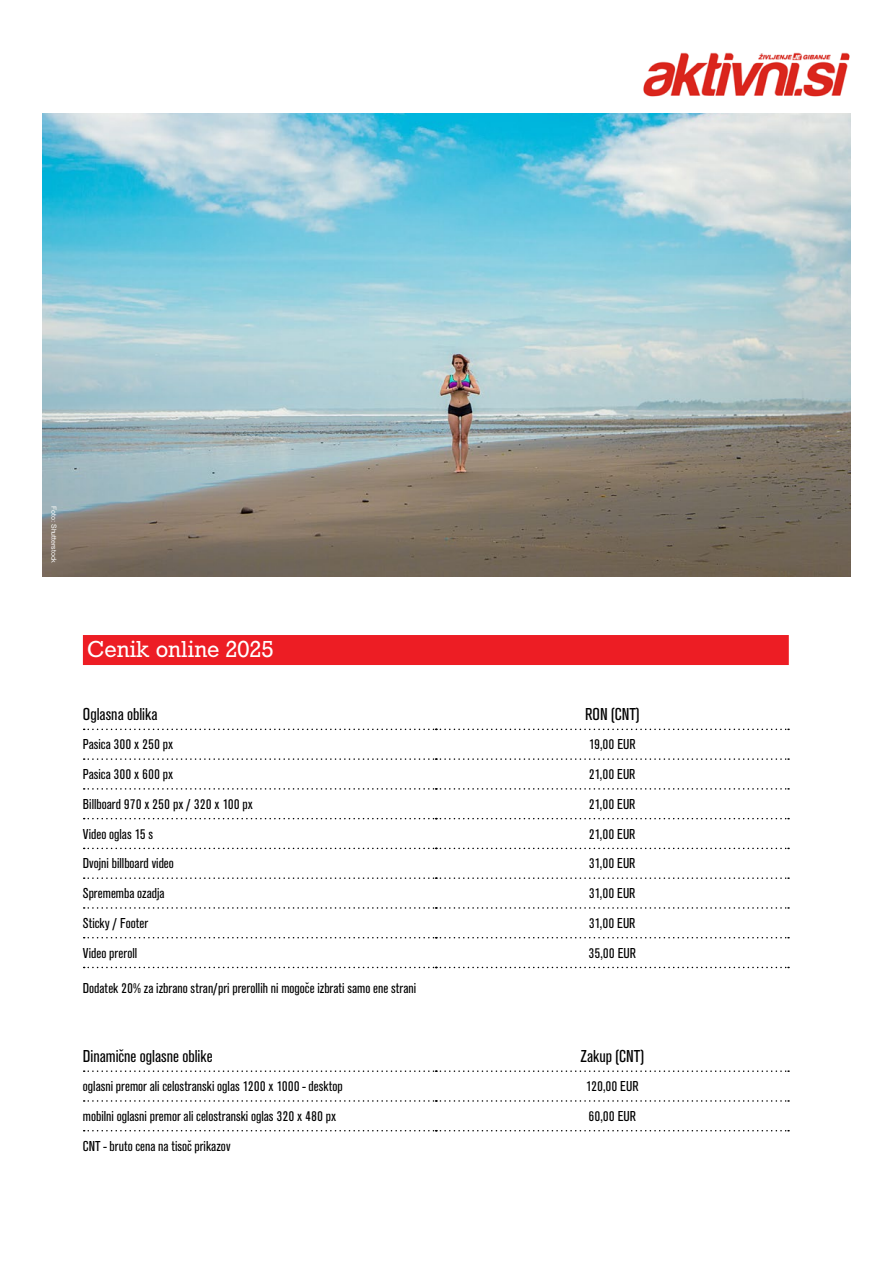
<style>
.page{position:relative;width:893px;height:1263px;background:#fff}
.page>*{position:absolute;margin:0;border:0;box-sizing:border-box;transform-origin:0 0}
.t1{font:24px "Roctus TCE";color:#fff}
.t2{font:18px "Accius TCE Regu Narr";color:#000}
.t3{font:15px "Accius TCE Regu Narr";color:#000}
.t4{font:7.5px "Nimbus San DCE";color:#fff}
</style>
<div class="page">
<img style="left:43px;top:113px;width:807px;height:463px">
<div style="left:83px;top:635px;width:706px;height:30px;background:#ed1d24"></div>
<img style="left:643px;top:52px;width:207px;height:45px">
<svg style="left:84px;top:729px;width:705px;height:1px"></svg>
<svg style="left:84px;top:758px;width:705px;height:2px"></svg>
<svg style="left:84px;top:788px;width:705px;height:2px"></svg>
<svg style="left:84px;top:818px;width:705px;height:1px"></svg>
<svg style="left:84px;top:848px;width:705px;height:1px"></svg>
<svg style="left:84px;top:877px;width:705px;height:2px"></svg>
<svg style="left:84px;top:907px;width:705px;height:2px"></svg>
<svg style="left:84px;top:937px;width:705px;height:1px"></svg>
<svg style="left:84px;top:967px;width:705px;height:1px"></svg>
<svg style="left:84px;top:1070px;width:705px;height:2px"></svg>
<svg style="left:84px;top:1100px;width:705px;height:2px"></svg>
<svg style="left:84px;top:1130px;width:705px;height:1px"></svg>
<p class="t4" style="left:58px;top:506px;width:58px;rotate:90deg">Foto: Shutterstock</p>
<p class="t1" style="left:87px;top:635px;width:188px">Cenik online 2025</p>
<p class="t2" style="left:83px;top:704px;width:76px">Oglasna oblika</p>
<p class="t2" style="left:585px;top:704px;width:56px">RON (CNT)</p>
<p class="t3" style="left:83px;top:736px;width:92px">Pasica 300 x 250 px</p>
<p class="t3" style="left:589px;top:736px;width:49px">19,00 EUR</p>
<p class="t3" style="left:83px;top:766px;width:92px">Pasica 300 x 600 px</p>
<p class="t3" style="left:589px;top:766px;width:48px">21,00 EUR</p>
<p class="t3" style="left:83px;top:795px;width:171px">Billboard 970 x 250 px / 320 x 100 px</p>
<p class="t3" style="left:589px;top:795px;width:48px">21,00 EUR</p>
<p class="t3" style="left:83px;top:825px;width:72px">Video oglas 15 s</p>
<p class="t3" style="left:589px;top:825px;width:48px">21,00 EUR</p>
<p class="t3" style="left:83px;top:855px;width:92px">Dvojni billboard video</p>
<p class="t3" style="left:589px;top:855px;width:48px">31,00 EUR</p>
<p class="t3" style="left:83px;top:885px;width:83px">Sprememba ozadja</p>
<p class="t3" style="left:589px;top:885px;width:48px">31,00 EUR</p>
<p class="t3" style="left:83px;top:915px;width:67px">Sticky / Footer</p>
<p class="t3" style="left:589px;top:915px;width:48px">31,00 EUR</p>
<p class="t3" style="left:83px;top:944px;width:56px">Video preroll</p>
<p class="t3" style="left:588px;top:944px;width:49px">35,00 EUR</p>
<p class="t3" style="left:83px;top:979px;width:335px">Dodatek 20% za izbrano stran/pri prerollih ni mogoče izbrati samo ene strani</p>
<p class="t2" style="left:83px;top:1046px;width:131px">Dinamične oglasne oblike</p>
<p class="t2" style="left:580px;top:1046px;width:65px">Zakup (CNT)</p>
<p class="t3" style="left:83px;top:1078px;width:261px">oglasni premor ali celostranski oglas 1200 x 1000 - desktop</p>
<p class="t3" style="left:586px;top:1078px;width:55px">120,00 EUR</p>
<p class="t3" style="left:83px;top:1108px;width:255px">mobilni oglasni premor ali celostranski oglas 320 x 480 px</p>
<p class="t3" style="left:588px;top:1108px;width:49px">60,00 EUR</p>
<p class="t3" style="left:83px;top:1138px;width:149px">CNT - bruto cena na tisoč prikazov</p>
</div>
